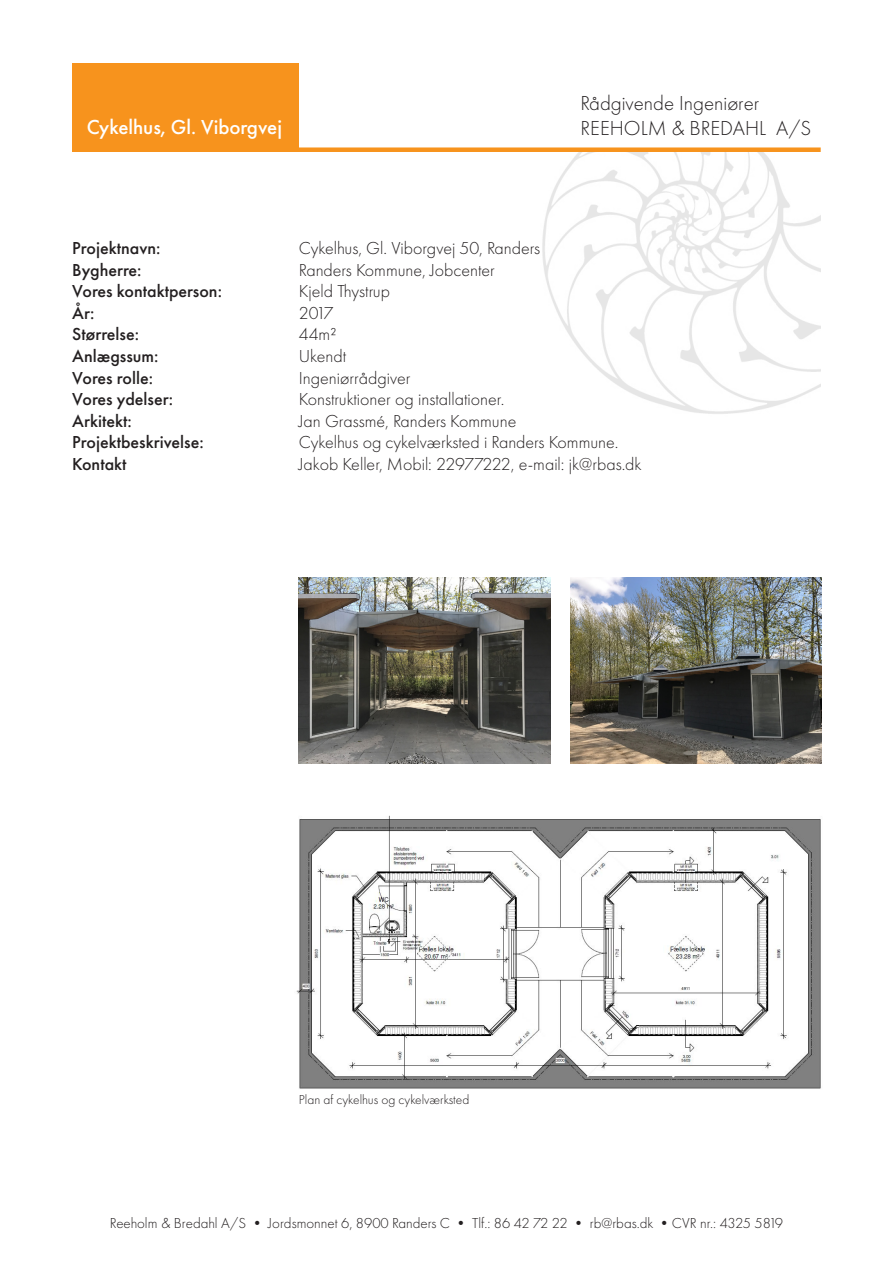
<style>
.page{position:relative;width:893px;height:1263px;background:#fff}
.page>*{position:absolute;margin:0;border:0;box-sizing:border-box;transform-origin:0 0}
.t1{font:300 21px "Futura PT";color:#231f20}
.t2{font:500 21px "Futura PT";color:#fff}
.t3{font:300 18px "Futura PT";color:#231f20}
.t4{font:500 18px/21.6px "Futura PT";color:#231f20}
.t5{font:300 15px "Futura PT";color:#231f20}
.t6{font:300 13.5px "Futura PT";color:#231f20}
</style>
<div class="page">
<img style="left:570px;top:577px;width:251px;height:186px">
<img style="left:296px;top:815px;width:525px;height:274px">
<img style="left:299px;top:577px;width:251px;height:186px">
<img style="left:542px;top:152px;width:279px;height:262px">
<div style="left:72px;top:64px;width:227px;height:88px;background:#f7931d"></div>
<div style="left:298px;top:147px;width:523px;height:5px;background:#f7931d"></div>
<p class="t1" style="left:580px;top:91px;width:180px">Rådgivende Ingeniører</p>
<p class="t2" style="left:87px;top:114px;width:197px">Cykelhus, Gl. Viborgvej</p>
<p class="t1" style="left:580px;top:116px;width:232px">REEHOLM &amp; BREDAHL A/S</p>
<p class="t4" style="left:72px;top:237px;width:90px">Projektnavn:</p>
<p class="t4" style="left:72px;top:259px;width:71px">Bygherre:</p>
<p class="t4" style="left:72px;top:280px;width:151px">Vores kontaktperson:<br>År:<br>Størrelse:<br>Anlægssum:</p>
<p class="t4" style="left:72px;top:367px;width:82px">Vores rolle:</p>
<p class="t4" style="left:72px;top:388px;width:102px">Vores ydelser:<br>Arkitekt:</p>
<p class="t4" style="left:72px;top:432px;width:133px">Projektbeskrivelse:</p>
<p class="t4" style="left:72px;top:453px;width:56px">Kontakt</p>
<p class="t3" style="left:299px;top:238px;width:243px">Cykelhus, Gl. Viborgvej 50, Randers</p>
<p class="t3" style="left:299px;top:259px;width:198px">Randers Kommune, Jobcenter</p>
<p class="t3" style="left:299px;top:281px;width:93px">Kjeld Thystrup</p>
<p class="t3" style="left:299px;top:303px;width:36px">2017</p>
<p class="t3" style="left:299px;top:324px;width:39px">44m²</p>
<p class="t3" style="left:299px;top:346px;width:49px">Ukendt</p>
<p class="t3" style="left:299px;top:367px;width:113px">Ingeniørrådgiver</p>
<p class="t3" style="left:299px;top:389px;width:207px">Konstruktioner og installationer.</p>
<p class="t3" style="left:299px;top:411px;width:219px">Jan Grassmé, Randers Kommune</p>
<p class="t3" style="left:299px;top:432px;width:321px">Cykelhus og cykelværksted i Randers Kommune.</p>
<p class="t3" style="left:299px;top:454px;width:344px">Jakob Keller, Mobil: 22977222, e-mail: jk@rbas.dk</p>
<p class="t6" style="left:299px;top:1092px;width:172px">Plan af cykelhus og cykelværksted</p>
<p class="t5" style="left:110px;top:1214px;width:674px">Reeholm &amp; Bredahl A/S • Jordsmonnet 6, 8900 Randers C • Tlf.: 86 42 72 22 • rb@rbas.dk •CVR nr.: 4325 5819</p>
</div>
